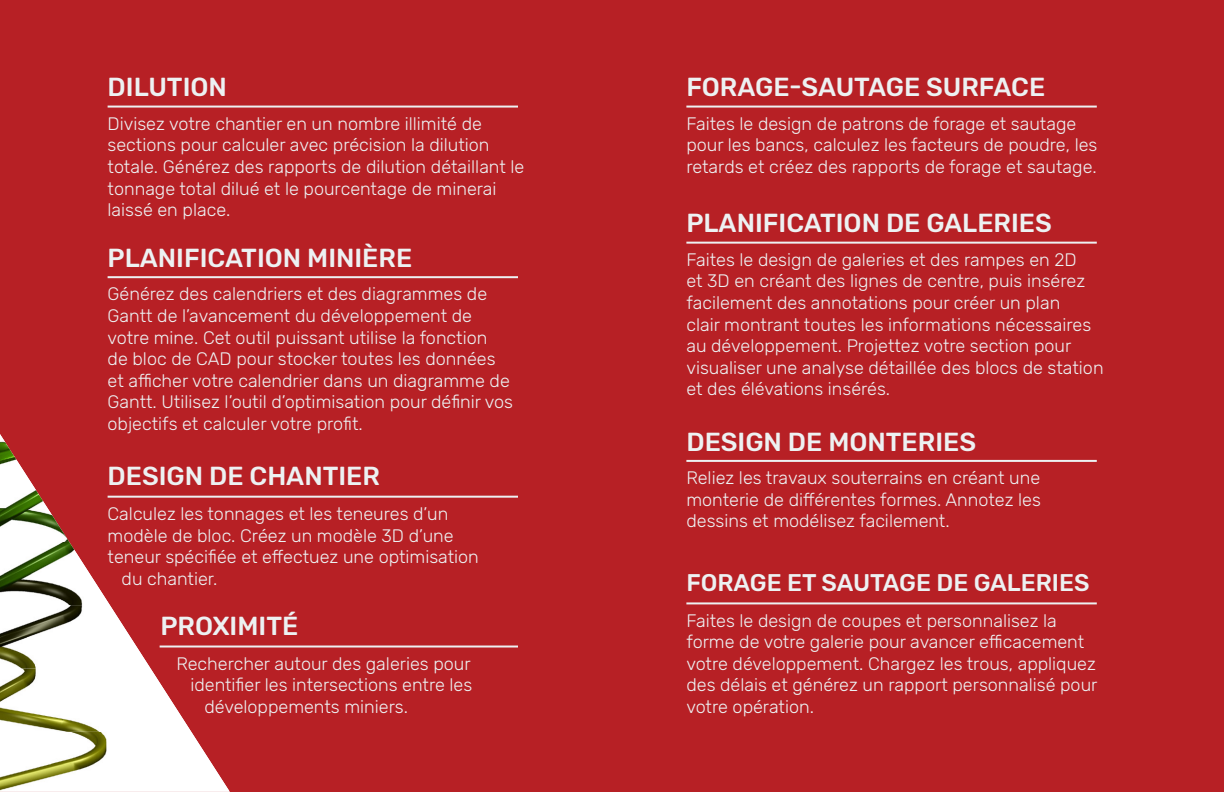
<style>
.page{position:relative;width:1224px;height:792px;background:#b72025}
.page>*{position:absolute;margin:0;border:0;box-sizing:border-box;transform-origin:0 0}
.t1{font:500 26px "Rubik";color:#edf1f2}
.t2{font:500 24px "Rubik";color:#edf1f2}
.t3{font:300 18px/21.6px "Rubik";color:#edf1f2}
</style>
<div class="page">
<hr style="left:686px;top:106px;width:411px;height:2px;background:#edf1f2">
<hr style="left:108px;top:496px;width:410px;height:2px;background:#edf1f2">
<hr style="left:160px;top:646px;width:358px;height:2px;background:#edf1f2">
<hr style="left:108px;top:276px;width:410px;height:2px;background:#edf1f2">
<hr style="left:686px;top:242px;width:411px;height:2px;background:#edf1f2">
<hr style="left:686px;top:460px;width:411px;height:2px;background:#edf1f2">
<hr style="left:686px;top:602px;width:411px;height:2px;background:#edf1f2">
<svg style="left:69px;top:495px;width:161px;height:237px"></svg>
<img style="left:0;top:732px;width:230px;height:60px">
<img style="left:0;top:668px;width:191px;height:64px">
<img style="left:0;top:605px;width:151px;height:64px">
<img style="left:0;top:542px;width:110px;height:63px">
<img style="left:0;top:479px;width:69px;height:63px">
<img style="left:0;top:434px;width:29px;height:45px">
<hr style="left:108px;top:106px;width:410px;height:2px;background:#edf1f2">
<p class="t1" style="left:108px;top:72px;width:121px">DILUTION</p>
<p class="t3" style="left:108px;top:113px;width:376px">Divisez votre chantier en un nombre illimité de</p>
<p class="t3" style="left:108px;top:135px;width:383px">sections pour calculer avec précision la dilution</p>
<p class="t3" style="left:108px;top:156px;width:418px">totale. Générez des rapports de dilution détaillant le</p>
<p class="t3" style="left:108px;top:178px;width:391px">tonnage total dilué et le pourcentage de minerai</p>
<p class="t3" style="left:108px;top:200px;width:124px">laissé en place.</p>
<p class="t1" style="left:686px;top:72px;width:360px">FORAGE-SAUTAGE SURFACE</p>
<p class="t3" style="left:686px;top:113px;width:391px">Faites le design de patrons de forage et sautage</p>
<p class="t3" style="left:686px;top:135px;width:413px">pour les bancs, calculez les facteurs de poudre, les</p>
<p class="t3" style="left:686px;top:156px;width:412px">retards et créez des rapports de forage et sautage.</p>
<p class="t1" style="left:686px;top:208px;width:367px">PLANIFICATION DE GALERIES</p>
<p class="t1" style="left:108px;top:243px;width:306px">PLANIFICATION MINIÈRE</p>
<p class="t3" style="left:686px;top:249px;width:392px">Faites le design de galeries et des rampes en 2D</p>
<p class="t3" style="left:686px;top:271px;width:400px">et 3D en créant des lignes de centre, puis insérez</p>
<p class="t3" style="left:686px;top:293px;width:419px">facilement des annotations pour créer un plan<br>clair montrant toutes les informations nécessaires au développement. Projettez votre section pour visualiser une analyse détaillée des blocs de station et des élévations insérés.</p>
<p class="t3" style="left:108px;top:284px;width:407px">Générez des calendriers et des diagrammes de Gantt de l’avancement du développement de votre mine. Cet outil puissant utilise la fonction<br>de bloc de CAD pour stocker toutes les données et afficher votre calendrier dans un diagramme de Gantt. Utilisez l’outil d’optimisation pour définir vos objectifs et calculer votre profit.</p>
<p class="t1" style="left:686px;top:427px;width:291px">DESIGN DE MONTERIES</p>
<p class="t1" style="left:108px;top:461px;width:274px">DESIGN DE CHANTIER</p>
<p class="t3" style="left:108px;top:503px;width:342px">Calculez les tonnages et les teneures d’un</p>
<p class="t3" style="left:108px;top:525px;width:348px">modèle de bloc. Créez un modèle 3D d’une</p>
<p class="t3" style="left:108px;top:547px;width:373px">teneur spécifiée et effectuez une optimisation</p>
<p class="t3" style="left:122px;top:568px;width:97px">du chantier.</p>
<p class="t1" style="left:160px;top:611px;width:139px">PROXIMITÉ</p>
<p class="t3" style="left:176px;top:653px;width:296px">Rechercher autour des galeries pour</p>
<p class="t3" style="left:190px;top:675px;width:283px">identifier les intersections entre les</p>
<p class="t3" style="left:204px;top:696px;width:205px">développements miniers.</p>
<p class="t3" style="left:686px;top:468px;width:356px;text-align:justify">Reliez les travaux souterrains en créant une monterie de différentes formes. Annotez les dessins et modélisez facilement.</p>
<p class="t2" style="left:686px;top:569px;width:405px">FORAGE ET SAUTAGE DE GALERIES</p>
<p class="t3" style="left:686px;top:610px;width:413px">Faites le design de coupes et personnalisez la forme de votre galerie pour avancer efficacement votre développement. Chargez les trous, appliquez des délais et générez un rapport personnalisé pour votre opération.</p>
</div>
